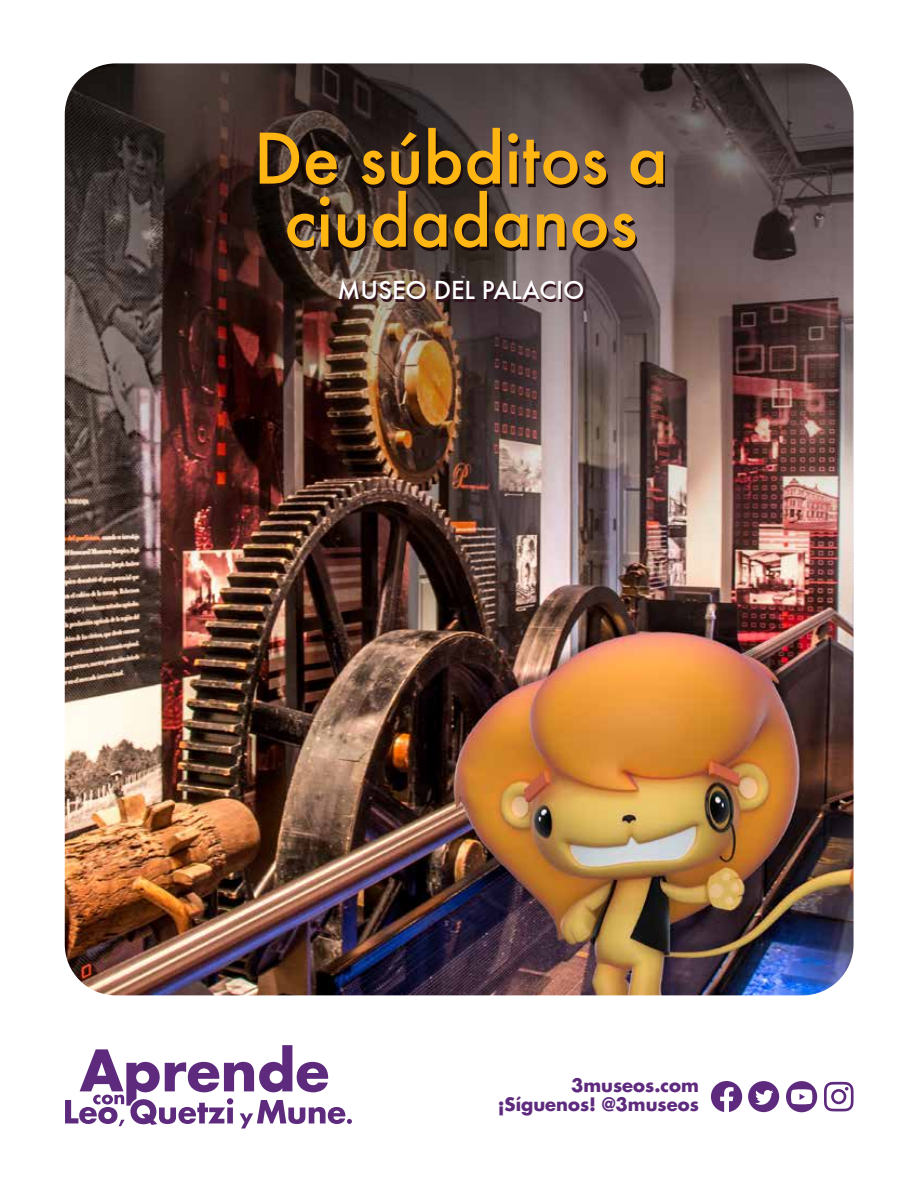
<style>
.page{position:relative;width:918px;height:1188px;background:#fff}
.page>*{position:absolute;margin:0;border:0;box-sizing:border-box;transform-origin:0 0}
.t1{font:76.5px/63px "Futura T Medium";color:#ffb612;text-align:center}
.t2{font:27px "Futura T Medium";color:#fff}
.t3{font:700 18px/19.5px "Futura LT";color:#5e2a7e;text-align:right}
</style>
<div class="page">
<img style="left:65px;top:63px;width:789px;height:932px">
<svg style="left:65px;top:1045px;width:287px;height:84px"></svg>
<svg style="left:824px;top:1082px;width:30px;height:29px"></svg>
<svg style="left:711px;top:1081px;width:31px;height:31px"></svg>
<svg style="left:748px;top:1081px;width:31px;height:31px"></svg>
<svg style="left:786px;top:1081px;width:31px;height:31px"></svg>
<h1 class="t1" style="left:254px;top:126px;width:416px">De súbditos a ciudadanos</h1>
<h2 class="t2" style="left:338px;top:274px;width:248px">MUSEO DEL PALACIO</h2>
<p class="t3" style="left:498px;top:1075px;width:203px">3museos.com ¡Síguenos! @3museos</p>
</div>
